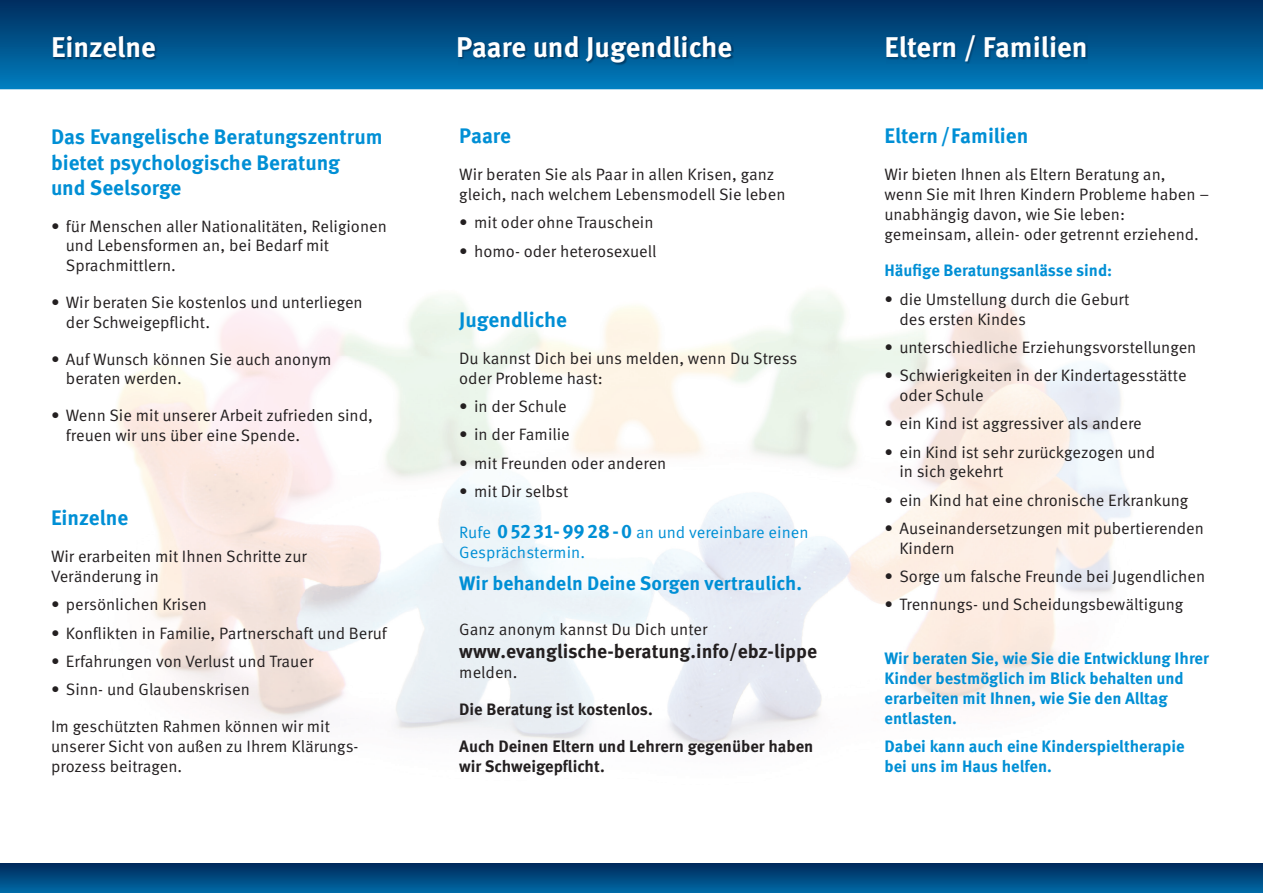
<style>
.page{position:relative;width:1263px;height:893px;background:#fff}
.page>*{position:absolute;margin:0;border:0;box-sizing:border-box;transform-origin:0 0}
.t1{font:700 28.5px "Meta Pro";color:#fff}
.t2{font:700 21px/25.2px "Meta Pro";color:#008fd5}
.t3{font:700 19.5px "Meta Pro";color:#231f20}
.t4{font:700 19.5px "Meta Pro";color:#008fd5}
.t5{font:16.5px/19.8px "Meta Pro";color:#231f20}
.t6{font:700 16.5px/19.8px "Meta Pro";color:#008fd5}
.t7{font:700 16.5px/19.8px "Meta Pro";color:#231f20}
.t8{font:16.5px/19.8px "Meta Pro";color:#008fd5}
.s1{font-weight:700;font-size:19.5px}
</style>
<div class="page">
<div style="left:0;top:863px;width:1263px;height:30px;background:linear-gradient(to bottom,#002859,#0068a4)"></div>
<svg style="left:0;top:0;width:1263px;height:89px;background:#00548d"></svg>
<img style="left:458px;top:36px;width:276px;height:29px">
<img style="left:53px;top:36px;width:104px;height:24px">
<img style="left:887px;top:36px;width:201px;height:28px">
<h1 class="t1" style="left:51px;top:29px;width:106px">Einzelne</h1>
<h1 class="t1" style="left:456px;top:29px;width:278px">Paare und Jugendliche</h1>
<h1 class="t1" style="left:884px;top:29px;width:205px">Eltern / Familien</h1>
<p class="t2" style="left:51px;top:125px;width:333px">Das Evangelische Beratungszentrum bietet psychologische Beratung<br>und Seelsorge</p>
<p class="t5" style="left:66px;top:217px;width:323px;text-indent:-15px">• für Menschen aller Nationalitäten, Religionen und Lebensformen an, bei Bedarf mit<br>Sprachmittlern.</p>
<p class="t5" style="left:66px;top:293px;width:298px;text-indent:-15px">• Wir beraten Sie kostenlos und unterliegen der Schweigepflicht.</p>
<p class="t5" style="left:66px;top:350px;width:267px;text-indent:-15px">• Auf Wunsch können Sie auch anonym beraten werden.</p>
<p class="t5" style="left:66px;top:406px;width:309px;text-indent:-15px">• Wenn Sie mit unserer Arbeit zufrieden sind, freuen wir uns über eine Spende.</p>
<p class="t2" style="left:51px;top:506px;width:79px">Einzelne</p>
<p class="t5" style="left:51px;top:547px;width:257px">Wir erarbeiten mit Ihnen Schritte zur<br>Veränderung in</p>
<p class="t5" style="left:51px;top:595px;width:157px">• persönlichen Krisen</p>
<p class="t5" style="left:51px;top:623px;width:337px">• Konflikten in Familie, Partnerschaft und Beruf</p>
<p class="t5" style="left:51px;top:652px;width:264px">• Erfahrungen von Verlust und Trauer</p>
<p class="t5" style="left:51px;top:680px;width:200px">• Sinn- und Glaubenskrisen</p>
<p class="t5" style="left:51px;top:717px;width:309px">Im geschützten Rahmen können wir mit unserer Sicht von außen zu Ihrem Klärungs&shy;prozess beitragen.</p>
<p class="t2" style="left:459px;top:124px;width:53px">Paare</p>
<p class="t5" style="left:459px;top:165px;width:328px">Wir beraten Sie als Paar in allen Krisen, ganz gleich, nach welchem Lebensmodell Sie leben</p>
<p class="t5" style="left:459px;top:213px;width:196px">• mit oder ohne Trauschein</p>
<p class="t5" style="left:459px;top:241px;width:199px">• homo- oder heterosexuell</p>
<p class="t2" style="left:459px;top:308px;width:109px">Jugendliche</p>
<p class="t5" style="left:459px;top:349px;width:340px">Du kannst Dich bei uns melden, wenn Du Stress oder Probleme hast:</p>
<p class="t5" style="left:459px;top:397px;width:109px">• in der Schule</p>
<p class="t5" style="left:459px;top:425px;width:112px">• in der Familie</p>
<p class="t5" style="left:459px;top:454px;width:209px">• mit Freunden oder anderen</p>
<p class="t5" style="left:459px;top:482px;width:111px">• mit Dir selbst</p>
<p class="t8" style="left:459px;top:523px;width:351px">Rufe <span class="s1">05231- 9928 - 0</span> an und vereinbare einen<br>Gesprächstermin.</p>
<p class="t4" style="left:459px;top:571px;width:344px">Wir behandeln Deine Sorgen vertraulich.</p>
<p class="t5" style="left:459px;top:620px;width:250px">Ganz anonym kannst Du Dich unter</p>
<p class="t3" style="left:459px;top:639px;width:359px">www.evanglische-beratung.info/ebz-lippe</p>
<p class="t5" style="left:459px;top:663px;width:60px">melden.</p>
<p class="t7" style="left:459px;top:700px;width:195px">Die Beratung ist kostenlos.</p>
<p class="t7" style="left:459px;top:737px;width:356px">Auch Deinen Eltern und Lehrern gegenüber haben wir Schweigepflicht.</p>
<p class="t2" style="left:884px;top:124px;width:145px">Eltern /Familien</p>
<p class="t5" style="left:884px;top:165px;width:326px">Wir bieten Ihnen als Eltern Beratung an,<br>wenn Sie mit Ihren Kindern Probleme haben – unabhängig davon, wie Sie leben: gemeinsam, allein- oder getrennt erziehend.</p>
<p class="t6" style="left:884px;top:261px;width:229px">Häufige Beratungsanlässe sind:</p>
<p class="t5" style="left:899px;top:290px;width:232px;text-indent:-15px">• die Umstellung durch die Geburt des ersten Kindes</p>
<p class="t5" style="left:884px;top:338px;width:313px">• unterschiedliche Erziehungsvorstellungen</p>
<p class="t5" style="left:899px;top:366px;width:289px;text-indent:-15px">• Schwierigkeiten in der Kindertagesstätte oder Schule</p>
<p class="t5" style="left:884px;top:414px;width:259px">• ein Kind ist aggressiver als andere</p>
<p class="t5" style="left:899px;top:442px;width:257px;text-indent:-15px">• ein Kind ist sehr zurückgezogen und in sich gekehrt</p>
<p class="t5" style="left:884px;top:490px;width:305px">• ein Kind hat eine chronische Erkrankung</p>
<p class="t5" style="left:899px;top:519px;width:306px;text-indent:-15px">• Auseinandersetzungen mit pubertierenden<br>Kindern</p>
<p class="t5" style="left:884px;top:567px;width:322px">• Sorge um falsche Freunde bei Jugendlichen</p>
<p class="t5" style="left:884px;top:595px;width:300px">• Trennungs- und Scheidungsbewältigung</p>
<p class="t6" style="left:884px;top:649px;width:326px">Wir beraten Sie, wie Sie die Entwicklung Ihrer Kinder bestmöglich im Blick behalten und erarbeiten mit Ihnen, wie Sie den Alltag entlasten.</p>
<p class="t6" style="left:884px;top:737px;width:302px">Dabei kann auch eine Kinderspieltherapie bei uns im Haus helfen.</p>
</div>
